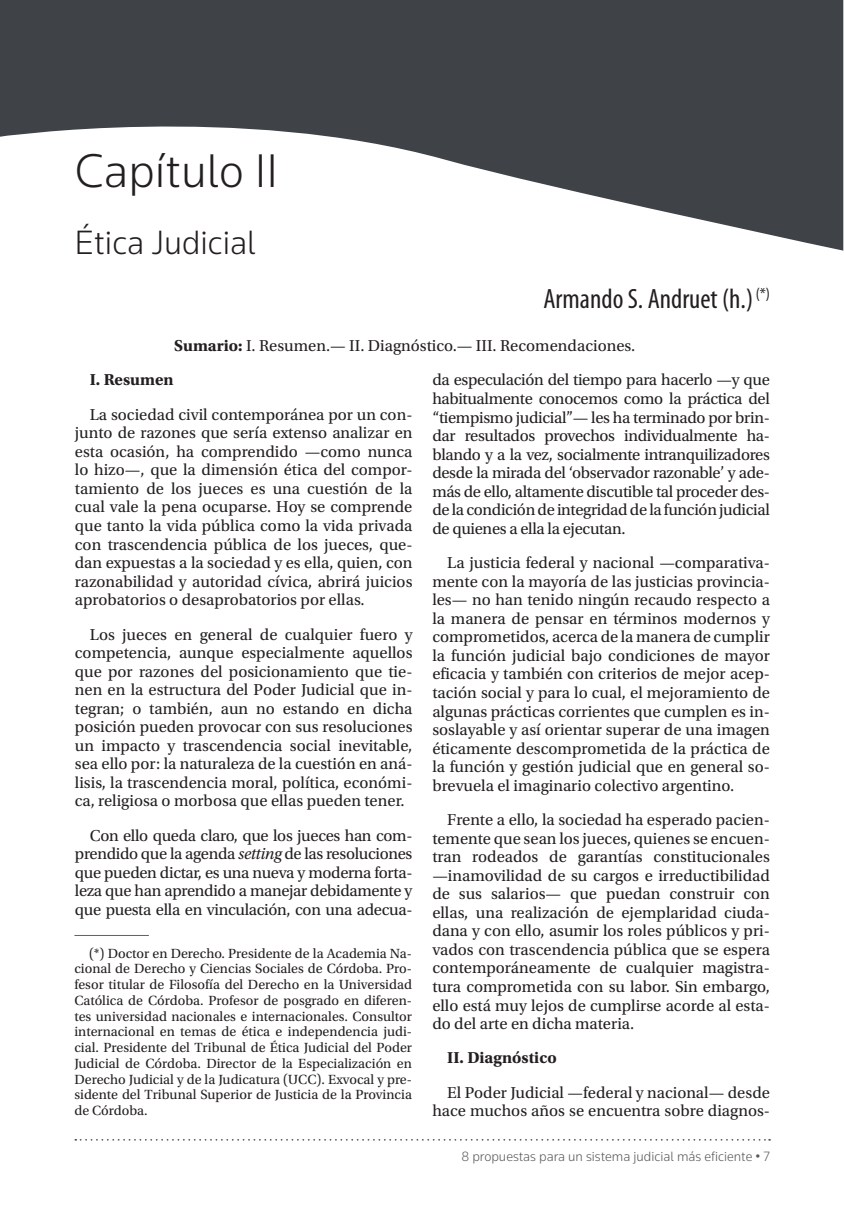
<style>
.page{position:relative;width:844px;height:1211px;background:#fff}
.page>*{position:absolute;margin:0;border:0;box-sizing:border-box;transform-origin:0 0}
.LL-TituloDoctrina{font:300 49px "Knowledge";color:#231f20}
.LL-SubtituloDoctrina{font:300 35px "Knowledge";color:#231f20}
.LL-Autor{font:condensed 28px "Myriad Pro";color:#231f20}
.LL-Texto{font:16.62px/18.6px "Utopia Std";color:#231f20;text-align:justify}
.LL-Sumario{font:16.62px "Utopia Std";color:#231f20}
.LL-Texto-2{font:700 16.62px "Utopia Std";color:#231f20}
.LL-Notas_-_CV{font:14px/15.8px "Utopia Std";color:#231f20;text-align:justify}
.t1{font:300 14px "Knowledge";color:#57585a}
.s1{font-weight:700}
.s2{font-style:italic}
</style>
<div class="page">
<svg style="left:75px;top:1139px;width:694px;height:1px"></svg>
<hr style="left:74px;top:935px;width:75px;height:1px;background:#636366">
<svg style="left:0;top:0;width:843px;height:251px;fill:#3f4246"></svg>
<p class="LL-TituloDoctrina" style="left:75px;top:140px;width:205px">Capítulo II</p>
<p class="LL-SubtituloDoctrina" style="left:75px;top:221px;width:183px">Ética Judicial</p>
<p class="LL-Autor" style="left:543px;top:281px;width:228px">Armando S. Andruet (h.) <sup>(*)</sup></p>
<p class="LL-Sumario" style="left:174px;top:337px;width:462px"><span class="s1">Sumario:</span> I. Resumen.— II. Diagnóstico.— III. Recomendaciones.</p>
<p class="LL-Texto-2" style="left:90px;top:370px;width:85px">I. Resumen</p>
<p class="LL-Texto" style="left:75px;top:405px;width:339px;text-indent:15px">La sociedad civil contemporánea por un con&shy;junto de razones que sería extenso analizar en esta ocasión, ha comprendido —como nunca lo hizo—, que la dimensión ética del compor&shy;tamiento de los jueces es una cuestión de la cual vale la pena ocuparse. Hoy se comprende que tanto la vida pública como la vida privada con trascendencia pública de los jueces, que&shy;dan expuestas a la sociedad y es ella, quien, con razonabilidad y autoridad cívica, abrirá juicios aprobatorios o desaprobatorios por ellas.</p>
<p class="LL-Texto" style="left:75px;top:625px;width:339px;text-indent:15px">Los jueces en general de cualquier fuero y competencia, aunque especialmente aquellos que por razones del posicionamiento que tie&shy;nen en la estructura del Poder Judicial que in&shy;tegran; o también, aun no estando en dicha posición pueden provocar con sus resoluciones un impacto y trascendencia social inevitable, sea ello por: la naturaleza de la cuestión en aná&shy;lisis, la trascendencia moral, política, económi&shy;ca, religiosa o morbosa que ellas pueden tener.</p>
<p class="LL-Texto" style="left:75px;top:826px;width:339px;text-indent:15px">Con ello queda claro, que los jueces han com&shy;prendido que la agenda <span class="s2">setting</span> de las resoluciones que pueden dictar, es una nueva y moderna forta&shy;leza que han aprendido a manejar debidamente y que puesta ella en vinculación, con una adecua-</p>
<p class="LL-Notas_-_CV" style="left:74px;top:945px;width:339px;text-indent:15px">(*) Doctor en Derecho. Presidente de la Academia Na&shy;cional de Derecho y Ciencias Sociales de Córdoba. Pro&shy;fesor titular de Filosofía del Derecho en la Universidad Católica de Córdoba. Profesor de posgrado en diferen&shy;tes universidad nacionales e internacionales. Consultor internacional en temas de ética e independencia judi&shy;cial. Presidente del Tribunal de Ética Judicial del Poder Judicial de Córdoba. Director de la Especialización en Derecho Judicial y de la Judicatura (UCC). Exvocal y pre&shy;sidente del Tribunal Superior de Justicia de la Provincia de Córdoba.</p>
<p class="LL-Texto" style="left:432px;top:371px;width:339px">da especulación del tiempo para hacerlo —y que habitualmente conocemos como la práctica del “tiempismo judicial”— les ha terminado por brin&shy;dar resultados provechos individualmente ha&shy;blando y a la vez, socialmente intranquilizadores desde la mirada del ‘observador razonable’ y ade&shy;más de ello, altamente discutible tal proceder des&shy;de la condición de integridad de la función judicial de quienes a ella la ejecutan.</p>
<p class="LL-Texto" style="left:432px;top:553px;width:339px;text-indent:15px">La justicia federal y nacional —comparativa&shy;mente con la mayoría de las justicias provincia&shy;les— no han tenido ningún recaudo respecto a la manera de pensar en términos modernos y comprometidos, acerca de la manera de cumplir la función judicial bajo condiciones de mayor eficacia y también con criterios de mejor acep&shy;tación social y para lo cual, el mejoramiento de algunas prácticas corrientes que cumplen es in&shy;soslayable y así orientar superar de una imagen éticamente descomprometida de la práctica de la función y gestión judicial que en general so&shy;brevuela el imaginario colectivo argentino.</p>
<p class="LL-Texto" style="left:432px;top:810px;width:339px;text-indent:15px">Frente a ello, la sociedad ha esperado pacien&shy;temente que sean los jueces, quienes se encuen&shy;tran rodeados de garantías constitucionales —inamovilidad de su cargos e irreductibilidad de sus salarios— que puedan construir con ellas, una realización de ejemplaridad ciuda&shy;dana y con ello, asumir los roles públicos y pri&shy;vados con trascendencia pública que se espera contemporáneamente de cualquier magistra&shy;tura comprometida con su labor. Sin embargo, ello está muy lejos de cumplirse acorde al esta&shy;do del arte en dicha materia.</p>
<p class="LL-Texto-2" style="left:447px;top:1048px;width:111px">II. Diagnóstico</p>
<p class="LL-Texto" style="left:432px;top:1083px;width:339px;text-align:right">El Poder Judicial —federal y nacional— desde hace muchos años se encuentra sobre diagnos-</p>
<p class="t1" style="left:461px;top:1147px;width:310px">8 propuestas para un sistema judicial más eficiente • 7</p>
</div>
